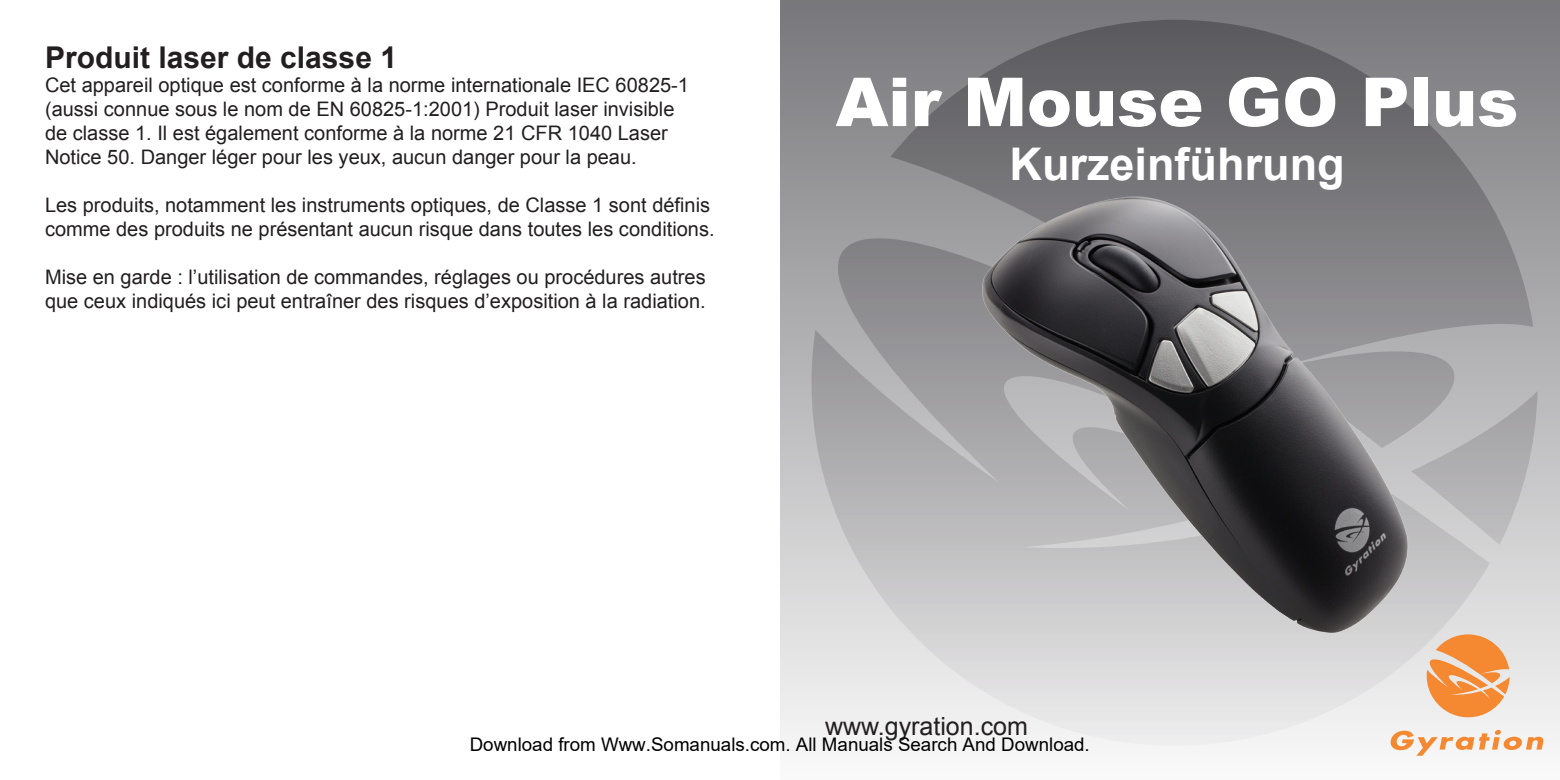
<style>
.page{position:relative;width:1560px;height:780px;background:#fff}
.page>*{position:absolute;margin:0;border:0;box-sizing:border-box;transform-origin:0 0}
.t1{font:900 67.5px "Arial";color:#fff}
.t2{font:700 45px "Arial";color:#fff}
.t3{font:700 30px "Arial";color:#231f20}
.t4{font:25px "Arial";color:#231f20}
.t5{font:20px/24px "Arial";color:#231f20}
.t6{font:18.75px "Arial";color:#000}
</style>
<div class="page">
<div style="left:780px;top:0;width:779px;height:780px;background:linear-gradient(to bottom,#77767a,#fafafa)"></div>
<svg style="left:890px;top:20px;width:642px;height:371px;background:#757578"></svg>
<svg style="left:811px;top:158px;width:679px;height:587px;background:#bdbdbe"></svg>
<svg style="left:1433px;top:391px;width:104px;height:154px;background:#b9b9ba"></svg>
<svg style="left:1409px;top:634px;width:100px;height:83px;background:#efb281"></svg>
<svg style="left:1390px;top:729px;width:152px;height:26px"></svg>
<img style="left:966px;top:173px;width:467px;height:477px">
<p class="t3" style="left:45px;top:38px;width:353px">Produit laser de classe 1</p>
<p class="t5" style="left:45px;top:73px;width:645px">Cet appareil optique est conforme à la norme internationale IEC 60825-1 (aussi connue sous le nom de EN 60825-1:2001) Produit laser invisible de classe 1. Il est également conforme à la norme 21 CFR 1040 Laser Notice 50. Danger léger pour les yeux, aucun danger pour la peau.</p>
<p class="t5" style="left:45px;top:193px;width:671px">Les produits, notamment les instruments optiques, de Classe 1 sont définis comme des produits ne présentant aucun risque dans toutes les conditions.</p>
<p class="t5" style="left:45px;top:265px;width:662px">Mise en garde : l’utilisation de commandes, réglages ou procédures autres que ceux indiqués ici peut entraîner des risques d’exposition à la radiation.</p>
<p class="t1" style="left:835px;top:53px;width:684px">Air Mouse GO Plus</p>
<p class="t2" style="left:1009px;top:135px;width:336px">Kurzeinführung</p>
<p class="t4" style="left:825px;top:709px;width:204px">www.gyration.com</p>
<p class="t6" style="left:469px;top:734px;width:621px">Download from Www.Somanuals.com. All Manuals Search And Download.</p>
</div>
